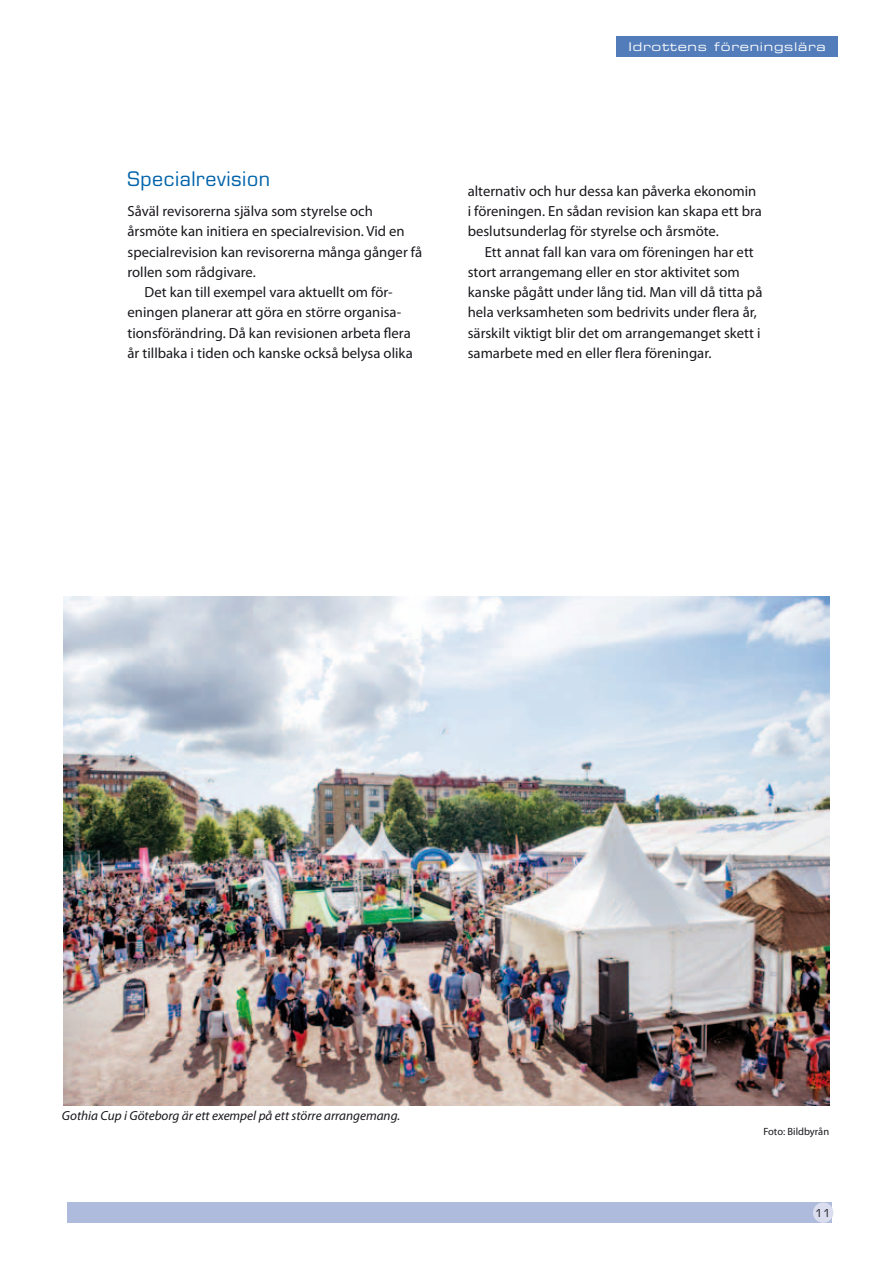
<style>
.page{position:relative;width:893px;height:1263px;background:#fff}
.page>*{position:absolute;margin:0;border:0;box-sizing:border-box;transform-origin:0 0}
.t1{font:19.5px "Eurostile";letter-spacing:.03em;color:#0063aa}
.t2{font:14.7px/20.2px "Myriad Pro";color:#1a171c}
.t3{font:italic 13.2px "Myriad Pro";color:#1a171c}
.t4{font:12px "Eurostile Extended Two";letter-spacing:.06em;color:#fff}
.t5{font:10.5px "Myriad Pro";color:#1a171c}
.t6{font:10.5px "Eurostile";color:#1a171c}
</style>
<div class="page">
<div style="left:67px;top:1202px;width:764px;height:21px;background:#aebbdd"></div>
<div style="left:813px;top:1202px;width:20px;height:21px;background:#d9ddee;border-radius:50%"></div>
<div style="left:617px;top:37px;width:221px;height:20px;background:#527dba"></div>
<img style="left:63px;top:596px;width:766px;height:510px">
<p class="t4" style="left:629px;top:38px;width:199px">Idrottens föreningslära</p>
<h1 class="t1" style="left:128px;top:167px;width:144px">Specialrevision</h1>
<p class="t2" style="left:128px;top:201px;width:247px">Såväl revisorerna själva som styrelse och</p>
<p class="t2" style="left:128px;top:221px;width:279px">årsmöte kan initiera en specialrevision. Vid en</p>
<p class="t2" style="left:128px;top:241px;width:296px">specialrevision kan revisorerna många gånger få</p>
<p class="t2" style="left:128px;top:261px;width:130px">rollen som rådgivare.</p>
<p class="t2" style="left:145px;top:282px;width:250px">Det kan till exempel vara aktuellt om för-</p>
<p class="t2" style="left:128px;top:302px;width:275px">eningen planerar att göra en större organisa-</p>
<p class="t2" style="left:128px;top:322px;width:285px">tionsförändring. Då kan revisionen arbeta flera</p>
<p class="t2" style="left:128px;top:343px;width:287px">år tillbaka i tiden och kanske också belysa olika</p>
<p class="t2" style="left:468px;top:181px;width:296px">alternativ och hur dessa kan påverka ekonomin i föreningen. En sådan revision kan skapa ett bra beslutsunderlag för styrelse och årsmöte.</p>
<p class="t2" style="left:468px;top:241px;width:296px;text-indent:17px">Ett annat fall kan vara om föreningen har ett stort arrangemang eller en stor aktivitet som kanske pågått under lång tid. Man vill då titta på hela verksamheten som bedrivits under era år, särskilt viktigt blir det om arrangemanget skett i samarbete med en eller era föreningar.</p>
<p class="t3" style="left:62px;top:1107px;width:340px">Gothia Cup i Göteborg är ett exempel på ett större arrangemang.</p>
<p class="t5" style="left:763px;top:1125px;width:67px">Foto: Bildbyrån</p>
<p class="t6" style="left:815px;top:1206px;width:17px">11</p>
</div>
